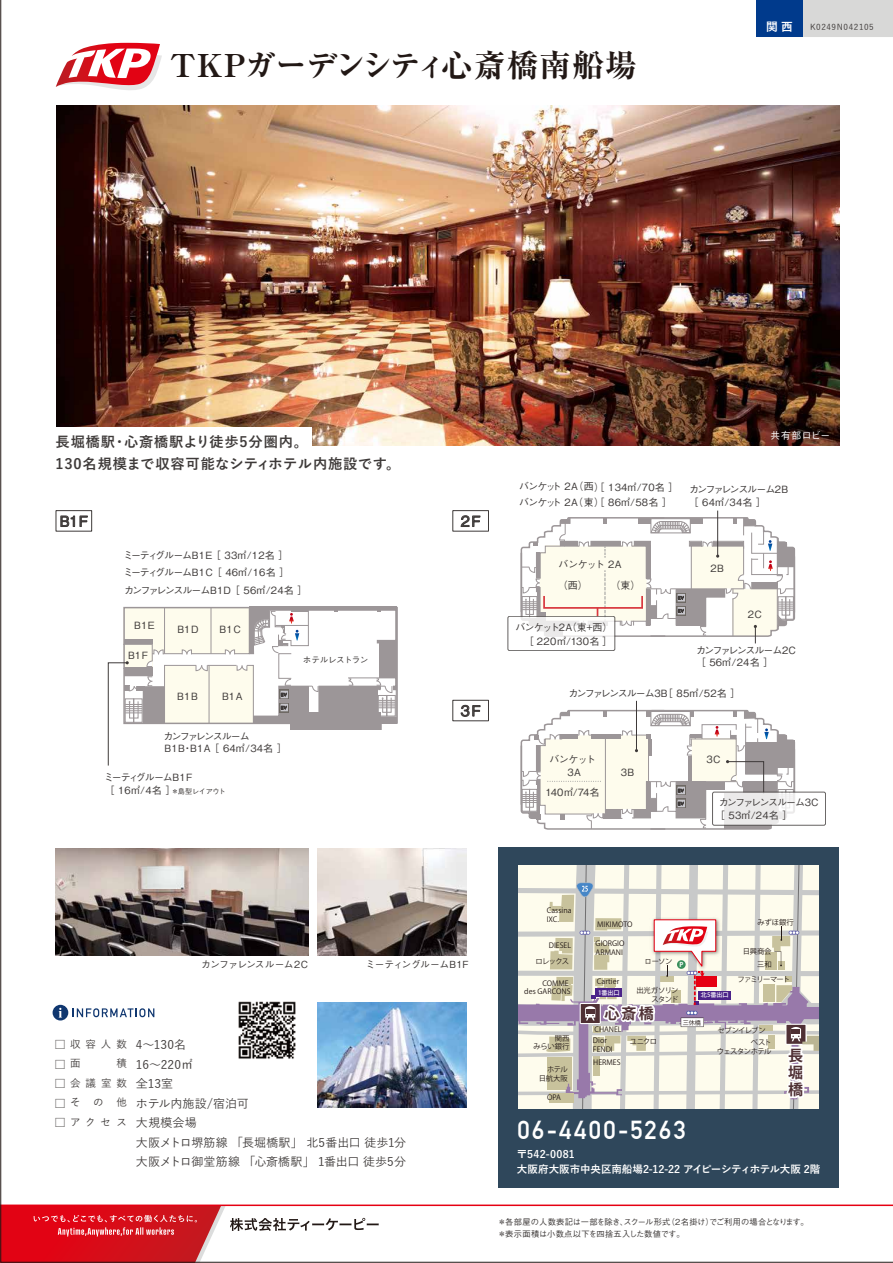
<style>
.page{position:relative;width:893px;height:1263px;background:#fff}
.page>*{position:absolute;margin:0;border:0;box-sizing:border-box;transform-origin:0 0}
.t1{font:700 expanded 31.5px "Ryumin Pro";letter-spacing:-.005em;color:#221815}
.t2{font:700 25.5px "DIN Alternate";letter-spacing:.09em;color:#fff}
.t3{font:15px "Koz Go Pr 6 N Bold 90 pv RKSJ H";color:#4f3034}
.t4{font:15px/17.2px "Koz Go Pr 6 N Bold 90 pv RKSJ V";color:#4f3034;text-align:justify}
.t5{font:500 14.55px "Gothic BBB Pr 6 N";letter-spacing:-.065em;color:#3e3a39}
.t6{font:700 14.25px/22.5px "Yu Go";letter-spacing:.06em;color:#3e3a39}
.t7{font:500 12px/19.5px "Yu Go";color:#3e3a39;text-align:justify}
.t8{font:700 11.7px "Yu Go";color:#fff}
.t9{font:700 10.5px/15px "Yu Go";color:#fff}
.t10{font:500 10.5px/19.5px "Yu Go";letter-spacing:.48em;color:#3e3a39}
.t11{font:500 10.05px/12.9px "Gothic BBB Pr 6 N";letter-spacing:-.08em;color:#3e3a39}
.t12{font:500 10.05px/12.9px "Gothic BBB Pr 6 N";letter-spacing:-.11em;color:#3e3a39}
.t13{font:500 10.05px/15.6px "Gothic BBB Pr 6 N";letter-spacing:.02em;color:#3e3a39}
.t14{font:500 9.75px "Gothic BBB Pr 6 N";letter-spacing:-.015em;color:#3e3a39}
.t15{font:500 9.75px "Gothic BBB Pr 6 N";letter-spacing:-.05em;color:#3e3a39}
.t16{font:500 9.75px "Gothic BBB Pr 6 N";letter-spacing:.035em;color:#fff}
.t17{font:500 8.55px "Gothic BBB Pr 6 N";letter-spacing:-.055em;color:#3e3a39}
.t18{font:500 8.25px/12px "Gothic BBB Pr 6 N";letter-spacing:.01em;color:#3e3a39}
.t19{font:500 8.25px "Yu Go";letter-spacing:.07em;color:#3e3a39}
.t20{font:7.35px/9px "Koz Go Pr 6 N Regular 90 pv RKSJ H";letter-spacing:-.005em;color:#221815;text-align:right}
.t21{font:7.35px/9px "Koz Go Pr 6 N Regular 90 pv RKSJ H";letter-spacing:-.085em;color:#221815;text-align:right}
.t22{font:7.35px/11.9px "Koz Go Pr 6 N Regular 90 pv RKSJ H";letter-spacing:-.08em;color:#221815}
.t23{font:7.35px "Koz Go Pr 6 N Regular 90 pv RKSJ H";letter-spacing:-.1em;color:#221815}
.t24{font:500 7.2px "Gothic BBB Pr 6 N";letter-spacing:-.05em;color:#3e3a39}
.t25{font:6.6px "Koz Go Pr 6 N Bold 90 pv RKSJ H";color:#fff}
.t26{font:6.15px "Koz Go Pr 6 N Medium 90 pv RKSJ H";color:#fff}
.t27{font:6.15px "Koz Go Pr 6 N Regular 90 pv RKSJ H";color:#221815}
</style>
<div class="page">
<hr style="left:0;top:1204px;width:893px;height:2px;background:#e60012">
<img style="left:1px;top:0;width:892px;height:1262px">
<h1 class="t1" style="left:170px;top:41px;width:468px">TKPガーデンシティ心斎橋南船場</h1>
<p class="t8" style="left:766px;top:20px;width:28px">関 西</p>
<p class="t19" style="left:810px;top:20px;width:65px">K0249N042105</p>
<h3 class="t6" style="left:56px;top:430px;width:346px">長堀橋駅・心斎橋駅より徒歩5分圏内。<br>130名規模まで収容可能なシティホテル内施設です。</h3>
<h3 class="t5" style="left:60px;top:509px;width:32px">B1Ｆ</h3>
<h3 class="t5" style="left:461px;top:509px;width:24px">2Ｆ</h3>
<p class="t11" style="left:124px;top:546px;width:186px;line-height:17.1px">ミーティグルームB1E ［ 33㎡/12名 ］<br>ミーティグルームB1C ［ 46㎡/16名 ］<br>カンファレンスルームB1D ［ 56㎡/24名 ］</p>
<p class="t11" style="left:134px;top:618px;width:22px">B1E</p>
<p class="t11" style="left:177px;top:622px;width:23px">B1D</p>
<p class="t11" style="left:220px;top:622px;width:23px">B1C</p>
<p class="t11" style="left:128px;top:648px;width:21px">B1F</p>
<p class="t17" style="left:303px;top:653px;width:67px">ホテルレストラン</p>
<p class="t13" style="left:519px;top:478px;width:161px">バンケット 2A（西）［ 134㎡/70名 ］バンケット 2A（東）［ 86㎡/58名 ］</p>
<p class="t16" style="left:770px;top:428px;width:61px">共有部ロビー</p>
<p class="t12" style="left:688px;top:482px;width:101px">カンファレンスルーム2B［ 64㎡/34名 ］</p>
<p class="t11" style="left:610px;top:554px;width:31px;line-height:20.4px;text-indent:-52px">バンケット 2A<br>（東）</p>
<p class="t11" style="left:558px;top:578px;width:31px">（西）</p>
<p class="t11" style="left:515px;top:619px;width:98px;line-height:13.8px;text-align:right">バンケット2A（東+西）［ 220㎡/130名 ］</p>
<p class="t11" style="left:710px;top:561px;width:15px">2B</p>
<p class="t11" style="left:748px;top:607px;width:16px">2C</p>
<p class="t12" style="left:696px;top:643px;width:102px">カンファレンスルーム2C［ 56㎡/24名 ］</p>
<p class="t11" style="left:177px;top:689px;width:22px">B1B</p>
<p class="t11" style="left:222px;top:689px;width:22px">B1A</p>
<p class="t12" style="left:568px;top:686px;width:174px">カンファレンスルーム3B［ 85㎡/52名 ］</p>
<h3 class="t5" style="left:461px;top:699px;width:24px">3Ｆ</h3>
<p class="t11" style="left:163px;top:729px;width:125px">カンファレンスルーム<br>B1B・B1A ［ 64㎡/34名 ］</p>
<p class="t24" style="left:171px;top:785px;width:56px">＊島型レイアウト</p>
<p class="t11" style="left:104px;top:770px;width:90px">ミーティグルームB1F［ 16㎡/4名 ］</p>
<p class="t11" style="left:549px;top:752px;width:48px;text-align:center">バンケット<br>3A</p>
<p class="t11" style="left:546px;top:785px;width:55px">140㎡/74名</p>
<p class="t11" style="left:621px;top:765px;width:15px">3B</p>
<p class="t11" style="left:707px;top:752px;width:16px">3C</p>
<p class="t12" style="left:715px;top:795px;width:105px;text-indent:4px">カンファレンスルーム3C［ 53㎡/24名 ］</p>
<p class="t15" style="left:201px;top:957px;width:109px">カンファレンスルーム2C</p>
<p class="t14" style="left:366px;top:957px;width:104px">ミーティングルームB1F</p>
<p class="t7" style="left:54px;top:1033px;width:13px">□ □ □ □ □</p>
<p class="t10" style="left:70px;top:1033px;width:58px">収容人数面</p>
<p class="t10" style="left:70px;top:1052px;width:58px;text-align:justify;text-indent:46px">積会議室数その他アクセス</p>
<p class="t7" style="left:136px;top:1033px;width:272px;text-align:left">4～130名<br>16～220㎡<br>全13室<br>ホテル内施設/宿泊可<br>大規模会場<br>大阪メトロ堺筋線 「長堀橋駅」 北5番出口 徒歩1分大阪メトロ御堂筋線 「心斎橋駅」 1番出口 徒歩5分</p>
<p class="t20" style="left:547px;top:906px;width:26px;text-align:left">Cassina<br>IXC.</p>
<p class="t20" style="left:535px;top:957px;width:35px">ロレックス</p>
<p class="t20" style="left:549px;top:941px;width:24px">DIESEL</p>
<p class="t20" style="left:524px;top:978px;width:48px">COMME<br>des GARCONS</p>
<p class="t20" style="left:597px;top:920px;width:37px">MIKIMOTO</p>
<p class="t20" style="left:596px;top:939px;width:31px;text-align:left">GIORGIO<br>ARMANI</p>
<p class="t20" style="left:597px;top:977px;width:24px">Cartier</p>
<p class="t20" style="left:645px;top:957px;width:29px">ローソン</p>
<p class="t25" style="left:679px;top:961px;width:5px">P</p>
<p class="t21" style="left:636px;top:985px;width:44px">出光ガソリンスタンド</p>
<p class="t26" style="left:598px;top:989px;width:23px">1番出口</p>
<p class="t26" style="left:701px;top:992px;width:30px">北5番出口</p>
<p class="t20" style="left:758px;top:918px;width:38px">みずほ銀行</p>
<p class="t20" style="left:743px;top:947px;width:30px">日興商会</p>
<p class="t20" style="left:757px;top:960px;width:16px">三和</p>
<p class="t23" style="left:738px;top:975px;width:54px">ファミリーマート</p>
<h3 class="t3" style="left:604px;top:1005px;width:51px">心斎橋</h3>
<p class="t27" style="left:683px;top:1019px;width:20px">三休橋</p>
<p class="t20" style="left:594px;top:1025px;width:29px">CHANEL</p>
<p class="t20" style="left:533px;top:1035px;width:38px;line-height:8.1px">関西<br>みらい銀行</p>
<p class="t22" style="left:751px;top:1024px;width:22px;text-indent:-33px">セブンイレブンベスト</p>
<p class="t21" style="left:717px;top:1046px;width:56px">ウェスタンホテル</p>
<p class="t20" style="left:593px;top:1035px;width:16px">Dior</p>
<p class="t20" style="left:630px;top:1037px;width:29px">ユニクロ</p>
<p class="t20" style="left:593px;top:1045px;width:21px">FENDI</p>
<p class="t20" style="left:539px;top:1064px;width:31px">ホテル日航大阪</p>
<p class="t20" style="left:547px;top:1093px;width:16px">OPA</p>
<p class="t20" style="left:593px;top:1058px;width:29px">HERMES</p>
<h3 class="t4" style="left:788px;top:1047px;width:16px">長堀橋</h3>
<h2 class="t2" style="left:518px;top:1110px;width:170px">06-4400-5263</h2>
<p class="t9" style="left:517px;top:1147px;width:305px">〒542-0081<br>大阪府大阪市中央区南船場2-12-22 アイピーシティホテル大阪 2階</p>
<p class="t18" style="left:498px;top:1216px;width:312px">＊各部屋の人数表記は一部を除き、スクール形式（2名掛け）でご利用の場合となります。＊表示面積は小数点以下を四捨五入した数値です。</p>
</div>
